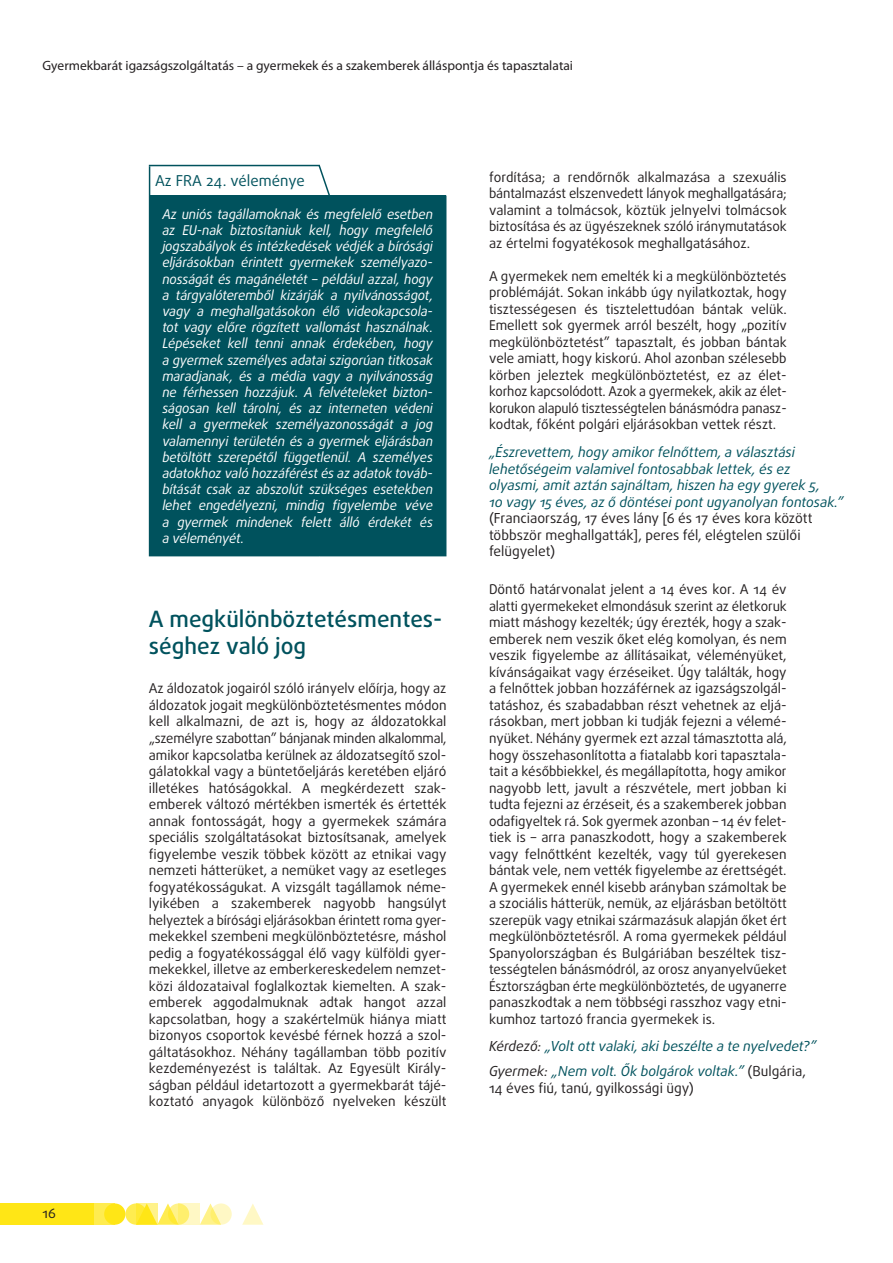
<style>
.page{position:relative;width:893px;height:1263px;background:#fff}
.page>*{position:absolute;margin:0;border:0;box-sizing:border-box;transform-origin:0 0}
.titles_h2{font:500 22.5px/27px "Daxline Pro";color:#00525d}
.opinion_header{font:15px "Daxline Pro";color:#00525d}
.quote_body{font:italic 13.8px/16.5px "Daxline Pro";letter-spacing:-.005em;color:#00525d}
.quote_body-2{font:13.8px/16.5px "Daxline Pro";color:#231f20}
.text_body{font:13.5px/16.5px "Daxline Pro";color:#231f20;text-align:justify}
.opinion_text{font:italic 13.5px/16.2px "Daxline Pro";letter-spacing:-.01em;color:#fff;text-align:justify}
.t1{font:13.5px "Myriad Pro";color:#231f20}
.s1{font-style:normal;color:#231f20}
.s2{color:#231f20}
.s3{font-style:italic}
.s4{font-style:italic;color:#00525d}
</style>
<div class="page">
<svg style="left:125px;top:1203px;width:22px;height:22px"></svg>
<div style="left:94px;top:1203px;width:21px;height:22px;background:#ffec50"></div>
<div style="left:0;top:1203px;width:94px;height:22px;background:#ffe616"></div>
<svg style="left:200px;top:1203px;width:18px;height:22px"></svg>
<svg style="left:242px;top:1204px;width:21px;height:21px"></svg>
<div style="left:104px;top:1203px;width:21px;height:22px;background:#ffe616;border-radius:50%"></div>
<svg style="left:157px;top:1203px;width:18px;height:22px"></svg>
<svg style="left:168px;top:1203px;width:21px;height:22px"></svg>
<svg style="left:210px;top:1203px;width:22px;height:22px"></svg>
<svg style="left:136px;top:1203px;width:21px;height:22px"></svg>
<svg style="left:179px;top:1203px;width:21px;height:22px"></svg>
<div style="left:150px;top:195px;width:296px;height:361px;background:#00525d"></div>
<svg style="left:149px;top:166px;width:1px;height:29px"></svg>
<hr style="left:149px;top:165px;width:171px;height:1px;background:#00525d">
<hr style="left:149px;top:195px;width:1px;height:360px;background:#00525d">
<hr style="left:149px;top:555px;width:171px;height:1px;background:#00525d">
<svg style="left:317px;top:164px;width:13px;height:31px"></svg>
<p class="t1" style="left:43px;top:57px;width:532px">Gyermekbarát igazságszolgáltatás – a gyermekek és a szakemberek álláspontja és tapasztalatai</p>
<p class="text_body" style="left:43px;top:1205px;width:15px">16</p>
<p class="opinion_header" style="left:155px;top:170px;width:151px">Az FRA 24. véleménye</p>
<p class="opinion_text" style="left:162px;top:206px;width:272px">Az uniós tagállamoknak és megfelelő esetben az EU-nak biztosítaniuk kell, hogy megfelelő jogszabályok és intézkedések védjék a bírósági eljárásokban érintett gyermekek személyazo&shy;nosságát és magánéletét – például azzal, hogy a tárgyalóteremből kizárják a nyilvánosságot, vagy a meghallgatásokon élő videokapcsola&shy;tot vagy előre rögzített vallomást használnak.<br>Lépéseket kell tenni annak érdekében, hogy a gyermek személyes adatai szigorúan titkosak maradjanak, és a média vagy a nyilvánosság ne férhessen hozzájuk. A felvételeket bizton&shy;ságosan kell tárolni, és az interneten védeni kell a gyermekek személyazonosságát a jog valamennyi területén és a gyermek eljárásban betöltött szerepétől függetlenül. A személyes adatokhoz való hozzáférést és az adatok továb&shy;bítását csak az abszolút szükséges esetekben lehet engedélyezni, mindig figyelembe véve a gyermek mindenek felett álló érdekét és a véleményét.</p>
<p class="titles_h2" style="left:149px;top:606px;width:295px">A megkülönböztetésmentes&shy;séghez való jog</p>
<p class="text_body" style="left:149px;top:680px;width:299px">Az áldozatok jogairól szóló irányelv előírja, hogy az áldozatok jogait megkülönböztetésmentes módon kell alkalmazni, de azt is, hogy az áldozatokkal „személyre szabottan” bánjanak minden alkalommal, amikor kapcsolatba kerülnek az áldozatsegítő szol&shy;gálatokkal vagy a büntetőeljárás keretében eljáró illetékes hatóságokkal. A megkérdezett szak&shy;emberek változó mértékben ismerték és értették annak fontosságát, hogy a gyermekek számára speciális szolgáltatásokat biztosítsanak, amelyek figyelembe veszik többek között az etnikai vagy nemzeti hátterüket, a nemüket vagy az esetleges fogyatékosságukat. A vizsgált tagállamok néme&shy;lyikében a szakemberek nagyobb hangsúlyt helyeztek a bírósági eljárásokban érintett roma gyer&shy;mekekkel szembeni megkülönböztetésre, máshol pedig a fogyatékossággal élő vagy külföldi gyer&shy;mekekkel, illetve az emberkereskedelem nemzet&shy;közi áldozataival foglalkoztak kiemelten. A szak&shy;emberek aggodalmuknak adtak hangot azzal kapcsolatban, hogy a szakértelmük hiánya miatt bizonyos csoportok kevésbé férnek hozzá a szol&shy;gáltatásokhoz. Néhány tagállamban több pozitív kezdeményezést is találtak. Az Egyesült Király&shy;ságban például idetartozott a gyermekbarát tájé&shy;koztató anyagok különböző nyelveken készült</p>
<p class="text_body" style="left:489px;top:169px;width:299px">fordítása; a rendőrnők alkalmazása a szexuális bántalmazást elszenvedett lányok meghallgatására; valamint a tolmácsok, köztük jelnyelvi tolmácsok biztosítása és az ügyészeknek szóló iránymutatások az értelmi fogyatékosok meghallgatásához.</p>
<p class="text_body" style="left:489px;top:268px;width:299px">A gyermekek nem emelték ki a megkülönböztetés problémáját. Sokan inkább úgy nyilatkoztak, hogy tisztességesen és tisztelettudóan bántak velük.<br>Emellett sok gyermek arról beszélt, hogy „pozitív megkülönböztetést” tapasztalt, és jobban bántak vele amiatt, hogy kiskorú. Ahol azonban szélesebb körben jeleztek megkülönböztetést, ez az élet&shy;korhoz kapcsolódott. Azok a gyermekek, akik az élet&shy;korukon alapuló tisztességtelen bánásmódra panasz&shy;kodtak, főként polgári eljárásokban vettek részt.</p>
<p class="quote_body" style="left:489px;top:444px;width:356px">„Észrevettem, hogy amikor felnőttem, a választási lehetőségeim valamivel fontosabbak lettek, és ez olyasmi, amit aztán sajnáltam, hiszen ha egy gyerek 5,<br>10 vagy 15 éves, az ő döntései pont ugyanolyan fontosak.” <span class="s1">(Franciaország, 17 éves lány [6 és 17 éves kora között többször meghallgatták], peres fél, elégtelen szülői felügyelet)</span></p>
<p class="text_body" style="left:489px;top:581px;width:299px">Döntő határvonalat jelent a 14 éves kor. A 14 év alatti gyermekeket elmondásuk szerint az életkoruk miatt máshogy kezelték; úgy érezték, hogy a szak&shy;emberek nem veszik őket elég komolyan, és nem veszik figyelembe az állításaikat, véleményüket, kívánságaikat vagy érzéseiket. Úgy találták, hogy a felnőttek jobban hozzáférnek az igazságszolgál&shy;tatáshoz, és szabadabban részt vehetnek az eljá&shy;rásokban, mert jobban ki tudják fejezni a vélemé&shy;nyüket. Néhány gyermek ezt azzal támasztotta alá, hogy összehasonlította a fiatalabb kori tapasztala&shy;tait a későbbiekkel, és megállapította, hogy amikor nagyobb lett, javult a részvétele, mert jobban ki tudta fejezni az érzéseit, és a szakemberek jobban odafigyeltek rá. Sok gyermek azonban – 14 év felet&shy;tiek is – arra panaszkodott, hogy a szakemberek vagy felnőttként kezelték, vagy túl gyerekesen bántak vele, nem vették figyelembe az érettségét.<br>A gyermekek ennél kisebb arányban számoltak be a szociális hátterük, nemük, az eljárásban betöltött szerepük vagy etnikai származásuk alapján őket ért megkülönböztetésről. A roma gyermekek például Spanyolországban és Bulgáriában beszéltek tisz&shy;tességtelen bánásmódról, az orosz anyanyelvűeket Észtországban érte megkülönböztetés, de ugyanerre panaszkodtak a nem többségi rasszhoz vagy etni&shy;kumhoz tartozó francia gyermekek is.</p>
<p class="quote_body" style="left:489px;top:1038px;width:329px"><span class="s2">Kérdező:</span> „Volt ott valaki, aki beszélte a te nyelvedet?”</p>
<p class="quote_body-2" style="left:489px;top:1063px;width:318px"><span class="s3">Gyermek:</span> <span class="s4">„Nem volt. Ők bolgárok voltak.”</span> (Bulgária,<br>14 éves fiú, tanú, gyilkossági ügy)</p>
</div>
